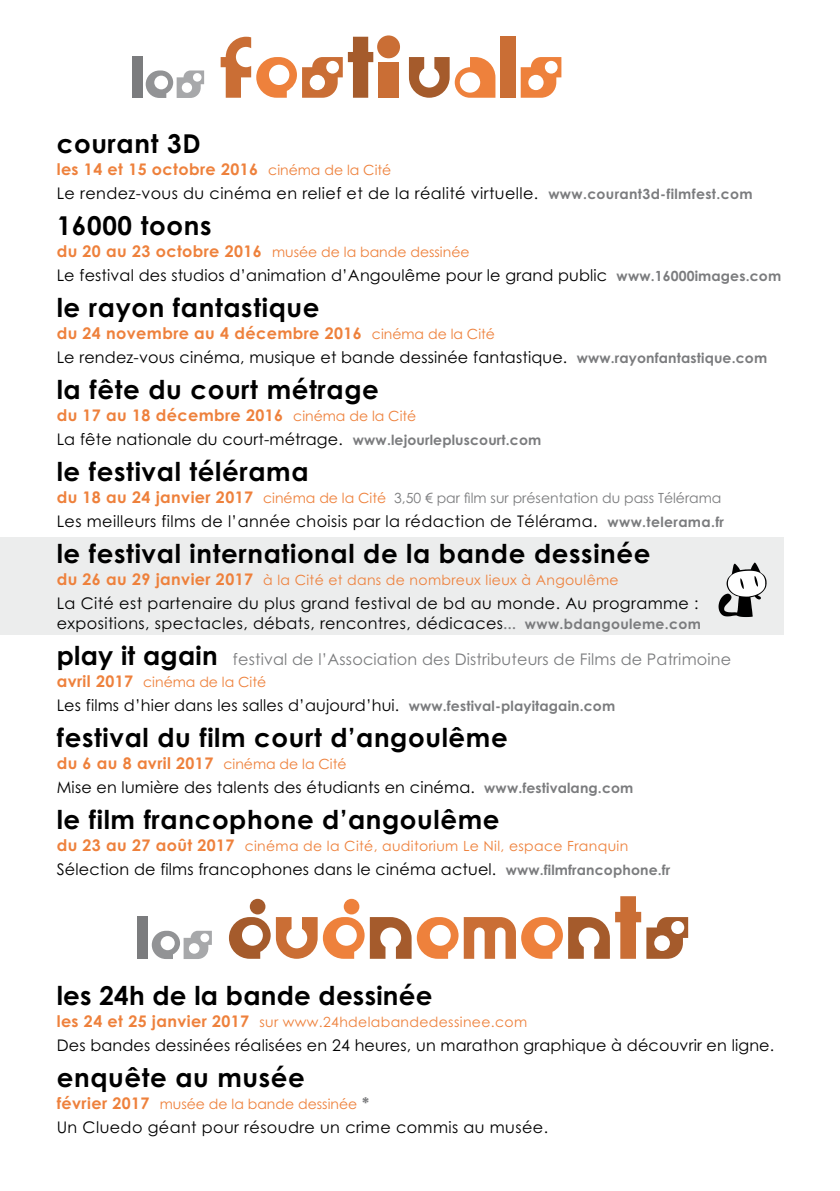
<style>
.page{position:relative;width:840px;height:1191px;background:#fff}
.page>*{position:absolute;margin:0;border:0;box-sizing:border-box;transform-origin:0 0}
.t1{font:700 26px "Century Gothic Std";letter-spacing:.025em;color:#000}
.t2{font:16px/24px "Century Gothic Std";letter-spacing:.01em;color:#000}
.t3{font:16px "Century Gothic Std";letter-spacing:.01em;color:#7b7c7e}
.t4{font:14px "Century Gothic Std";letter-spacing:.025em;color:#ee813c}
.t5{font:14px "Century Gothic Std";color:#ee813c}
.t6{font:14px "Century Gothic Std";color:#7b7c7e}
.s1{font-weight:700;color:#ee813c}
.s2{font-size:14px;color:#ee813c}
.s3{font-weight:700;font-size:14px;color:#7b7c7e}
.s4{font-weight:700;font-size:16px}
.s5{font-weight:700;font-size:16px;color:#ee813c}
.s6{color:#ee813c}
.s7{font-weight:700;font-size:26px;color:#000}
.s8{font-weight:700;font-size:16px;color:#7b7c7e}
</style>
<div class="page">
<div style="left:0;top:537px;width:782px;height:98px;background:#eceded"></div>
<svg style="left:521px;top:917px;width:41px;height:41px"></svg>
<svg style="left:646px;top:917px;width:41px;height:41px"></svg>
<svg style="left:229px;top:917px;width:41px;height:41px"></svg>
<div style="left:250px;top:898px;width:15px;height:16px;background:#a55b2c;border-radius:50%"></div>
<div style="left:343px;top:898px;width:16px;height:16px;background:#ee813c;border-radius:50%"></div>
<svg style="left:323px;top:917px;width:192px;height:41px"></svg>
<svg style="left:568px;top:896px;width:72px;height:62px"></svg>
<svg style="left:276px;top:917px;width:41px;height:41px"></svg>
<div style="left:137px;top:916px;width:11px;height:43px;background:#7b7c7e"></div>
<svg style="left:152px;top:930px;width:60px;height:29px"></svg>
<div style="left:500px;top:37px;width:15px;height:61px;background:#ca6e35"></div>
<div style="left:378px;top:62px;width:20px;height:36px;background:#ca6e35"></div>
<div style="left:377px;top:35px;width:23px;height:23px;background:#ca6e35;border-radius:50%"></div>
<svg style="left:220px;top:37px;width:153px;height:61px"></svg>
<svg style="left:520px;top:57px;width:41px;height:41px"></svg>
<svg style="left:408px;top:57px;width:87px;height:41px"></svg>
<div style="left:132px;top:57px;width:10px;height:41px;background:#7b7c7e"></div>
<svg style="left:146px;top:70px;width:58px;height:28px"></svg>
<svg style="left:718px;top:562px;width:48px;height:55px"></svg>
<h1 class="t1" style="left:57px;top:127px;width:145px">courant 3D</h1>
<p class="t2" style="left:57px;top:157px;width:696px"><span class="s1">les 14 et 15 octobre 2016</span> <span class="s2">cinéma de la Cité<br></span>Le rendez-vous du cinéma en relief et de la réalité virtuelle. <span class="s3">www.courant3d-filmfest.com</span></p>
<h1 class="t1" style="left:57px;top:209px;width:156px">16000 toons</h1>
<p class="t5" style="left:57px;top:243px;width:414px"><span class="s4">du 20 au 23 octobre 2016</span> musée de la bande dessinée</p>
<p class="t2" style="left:57px;top:263px;width:725px">Le festival des studios d’animation d’Angoulême pour le grand public <span class="s3">www.16000images.com</span></p>
<h1 class="t1" style="left:57px;top:291px;width:264px">le rayon fantastique</h1>
<p class="t2" style="left:57px;top:321px;width:711px"><span class="s1">du 24 novembre au 4 décembre 2016</span> <span class="s2">cinéma de la Cité<br></span>Le rendez-vous cinéma, musique et bande dessinée fantastique. <span class="s3">www.rayonfantastique.com</span></p>
<h1 class="t1" style="left:57px;top:373px;width:323px">la fête du court métrage</h1>
<p class="t2" style="left:57px;top:403px;width:486px"><span class="s1">du 17 au 18 décembre 2016</span> <span class="s2">cinéma de la Cité<br></span>La fête nationale du court-métrage. <span class="s3">www.lejourlepluscourt.com</span></p>
<h1 class="t1" style="left:57px;top:455px;width:253px">le festival télérama</h1>
<p class="t6" style="left:57px;top:489px;width:666px"><span class="s5">du 18 au 24 janvier 2017</span> <span class="s6">cinéma de la Cité</span> 3,50 € par film sur présentation du pass Télérama</p>
<p class="t2" style="left:57px;top:509px;width:668px">Les meilleurs films de l’année choisis par la rédaction de Télérama. <span class="s3">www.telerama.fr</span></p>
<h1 class="t1" style="left:57px;top:537px;width:595px">le festival international de la bande dessinée</h1>
<p class="t4" style="left:57px;top:571px;width:563px"><span class="s4">du 26 au 29 janvier 2017</span> à la Cité et dans de nombreux lieux à Angoulême</p>
<p class="t2" style="left:57px;top:593px;width:645px;line-height:20px">La Cité est partenaire du plus grand festival de bd au monde. Au programme : expositions, spectacles, débats, rencontres, dédicaces<span class="s3">... www.bdangouleme.com</span></p>
<p class="t3" style="left:57px;top:650px;width:675px"><span class="s7">play it again</span> festival de l’Association des Distributeurs de Films de Patrimoine</p>
<p class="t5" style="left:57px;top:673px;width:211px"><span class="s4">avril 2017</span> cinéma de la Cité</p>
<p class="t2" style="left:57px;top:693px;width:559px">Les films d’hier dans les salles d’aujourd’hui. <span class="s3">www.festival-playitagain.com</span></p>
<h1 class="t1" style="left:57px;top:721px;width:452px">festival du film court d’angoulême</h1>
<p class="t2" style="left:57px;top:751px;width:578px"><span class="s1">du 6 au 8 avril 2017</span> <span class="s2">cinéma de la Cité<br></span>Mise en lumière des talents des étudiants en cinéma. <span class="s3">www.festivalang.com</span></p>
<h1 class="t1" style="left:57px;top:803px;width:444px">le film francophone d’angoulême</h1>
<p class="t4" style="left:57px;top:837px;width:572px"><span class="s4">du 23 au 27 août 2017</span> cinéma de la Cité, auditorium Le Nil, espace Franquin</p>
<p class="t2" style="left:57px;top:857px;width:614px">Sélection de films francophones dans le cinéma actuel. <span class="s3">www.filmfrancophone.fr</span></p>
<h1 class="t1" style="left:57px;top:979px;width:377px">les 24h de la bande dessinée</h1>
<p class="t4" style="left:57px;top:1013px;width:471px"><span class="s4">les 24 et 25 janvier 2017</span> sur www.24hdelabandedessinee.com</p>
<p class="t2" style="left:57px;top:1033px;width:718px">Des bandes dessinées réalisées en 24 heures, un marathon graphique à découvrir en ligne.</p>
<h1 class="t1" style="left:57px;top:1061px;width:249px">enquête au musée</h1>
<p class="t5" style="left:57px;top:1095px;width:314px"><span class="s4">février 2017</span> musée de la bande dessinée <span class="s8">*</span></p>
<p class="t2" style="left:57px;top:1115px;width:492px">Un Cluedo géant pour résoudre un crime commis au musée.</p>
</div>
